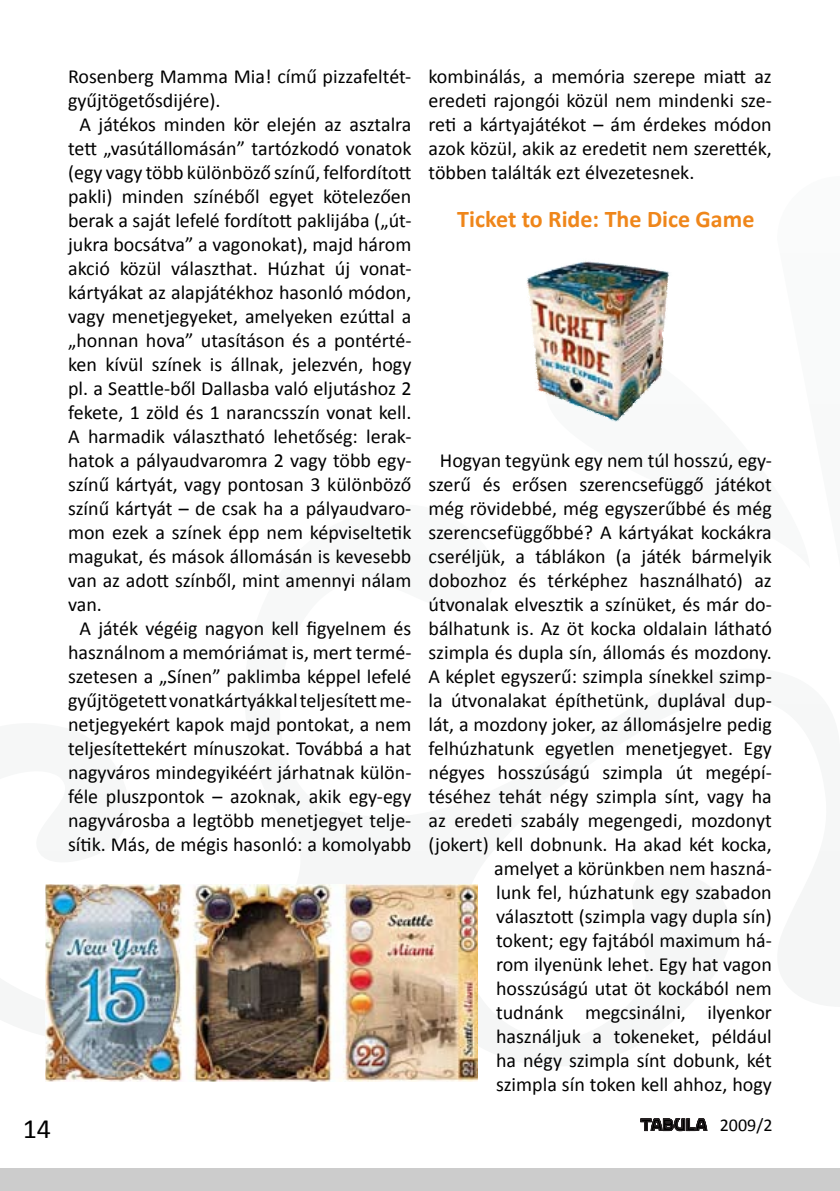
<style>
.page{position:relative;width:840px;height:1191px;background:#fff}
.page>*{position:absolute;margin:0;border:0;box-sizing:border-box;transform-origin:0 0}
.t1{font:28px "Calibri";color:#000}
.t2{font:700 24px "Calibri";color:#ef861a}
.t3{font:20px/24px "Calibri";color:#000;text-align:justify}
.t4{font:18px "Calibri";color:#000}
</style>
<div class="page">
<svg style="left:477px;top:262px;width:230px;height:863px"></svg>
<div style="left:0;top:1168px;width:839px;height:23px;background:#ccc"></div>
<img style="left:45px;top:884px;width:432px;height:198px">
<img style="left:525px;top:261px;width:73px;height:39px">
<svg style="left:640px;top:1114px;width:66px;height:17px"></svg>
<p class="t3" style="left:68px;top:63px;width:344px">Rosenberg Mamma Mia! című pizzafeltét-</p>
<p class="t3" style="left:68px;top:87px;width:154px">gyűjtögetősdijére).</p>
<p class="t3" style="left:79px;top:111px;width:333px">A játékos minden kör elején az asztalra</p>
<p class="t3" style="left:68px;top:135px;width:344px">tett „vasútállomásán” tartózkodó vonatok</p>
<p class="t3" style="left:68px;top:159px;width:344px">(egy vagy több különböző színű, felfordított</p>
<p class="t3" style="left:68px;top:183px;width:344px">pakli) minden színéből egyet kötelezően</p>
<p class="t3" style="left:68px;top:207px;width:344px">berak a saját lefelé fordított paklijába („út-</p>
<p class="t3" style="left:68px;top:231px;width:344px">jukra bocsátva” a vagonokat), majd három</p>
<p class="t3" style="left:68px;top:255px;width:344px">akció közül választhat. Húzhat új vonat-</p>
<p class="t3" style="left:68px;top:279px;width:344px">kártyákat az alapjátékhoz hasonló módon,</p>
<p class="t3" style="left:68px;top:303px;width:344px">vagy menetjegyeket, amelyeken ezúttal a</p>
<p class="t3" style="left:68px;top:327px;width:344px">„honnan hova” utasításon és a pontérté-</p>
<p class="t3" style="left:68px;top:351px;width:344px">ken kívül színek is állnak, jelezvén, hogy</p>
<p class="t3" style="left:68px;top:375px;width:344px">pl. a Seattle-ből Dallasba való eljutáshoz 2</p>
<p class="t3" style="left:68px;top:399px;width:344px">fekete, 1 zöld és 1 narancsszín vonat kell.</p>
<p class="t3" style="left:68px;top:423px;width:344px">A harmadik választható lehetőség: lerak-</p>
<p class="t3" style="left:68px;top:447px;width:344px">hatok a pályaudvaromra 2 vagy több egy-</p>
<p class="t3" style="left:68px;top:471px;width:344px">színű kártyát, vagy pontosan 3 különböző</p>
<p class="t3" style="left:68px;top:495px;width:344px">színű kártyát – de csak ha a pályaudvaro-</p>
<p class="t3" style="left:68px;top:519px;width:344px">mon ezek a színek épp nem képviseltetik</p>
<p class="t3" style="left:68px;top:543px;width:344px">magukat, és mások állomásán is kevesebb</p>
<p class="t3" style="left:68px;top:567px;width:344px">van az adott színből, mint amennyi nálam</p>
<p class="t3" style="left:68px;top:591px;width:35px">van.</p>
<p class="t3" style="left:79px;top:615px;width:333px">A játék végéig nagyon kell figyelnem és</p>
<p class="t3" style="left:68px;top:639px;width:344px">használnom a memóriámat is, mert termé-</p>
<p class="t3" style="left:68px;top:663px;width:344px">szetesen a „Sínen” paklimba képpel lefelé</p>
<p class="t3" style="left:68px;top:687px;width:344px">gyűjtögetett vonatkártyákkal teljesített me-</p>
<p class="t3" style="left:68px;top:711px;width:344px">netjegyekért kapok majd pontokat, a nem</p>
<p class="t3" style="left:68px;top:735px;width:344px">teljesítettekért mínuszokat. Továbbá a hat</p>
<p class="t3" style="left:68px;top:759px;width:344px">nagyváros mindegyikéért járhatnak külön-</p>
<p class="t3" style="left:68px;top:783px;width:344px">féle pluszpontok – azoknak, akik egy-egy</p>
<p class="t3" style="left:68px;top:807px;width:344px">nagyvárosba a legtöbb menetjegyet telje-</p>
<p class="t3" style="left:68px;top:831px;width:344px">sítik. Más, de mégis hasonló: a komolyabb</p>
<p class="t3" style="left:428px;top:63px;width:345px">kombinálás, a memória szerepe miatt az eredeti rajongói közül nem mindenki sze&shy;reti a kártyajátékot – ám érdekes módon azok közül, akik az eredetit nem szerették, többen találták ezt élvezetesnek.</p>
<p class="t2" style="left:457px;top:204px;width:298px">Ticket to Ride: The Dice Game</p>
<p class="t3" style="left:428px;top:447px;width:345px;text-align:right">Hogyan tegyünk egy nem túl hosszú, egy&shy;szerű és erősen szerencsefüggő játékot még rövidebbé, még egyszerűbbé és még szerencsefüggőbbé? A kártyákat kockákra cseréljük, a táblákon (a játék bármelyik dobozhoz és térképhez használható) az útvonalak elvesztik a színüket, és már do&shy;bálhatunk is. Az öt kocka oldalain látható szimpla és dupla sín, állomás és mozdony.<br>A képlet egyszerű: szimpla sínekkel szimp&shy;la útvonalakat építhetünk, duplával dup&shy;lát, a mozdony joker, az állomásjelre pedig felhúzhatunk egyetlen menetjegyet. Egy négyes hosszúságú szimpla út megépí&shy;téséhez tehát négy szimpla sínt, vagy ha az eredeti szabály megengedi, mozdonyt (jokert) kell dobnunk. Ha akad két kocka, amelyet a körünkben nem haszná-<br>lunk fel, húzhatunk egy szabadon választott (szimpla vagy dupla sín)<br>tokent; egy fajtából maximum há-<br>rom ilyenünk lehet. Egy hat vagon hosszúságú utat öt kockából nem tudnánk megcsinálni, ilyenkor használjuk a tokeneket, például<br>ha négy szimpla sínt dobunk, két<br>szimpla sín token kell ahhoz, hogy</p>
<h1 class="t1" style="left:23px;top:1111px;width:30px">14</h1>
<p class="t4" style="left:719px;top:1113px;width:54px">2009/2</p>
</div>
